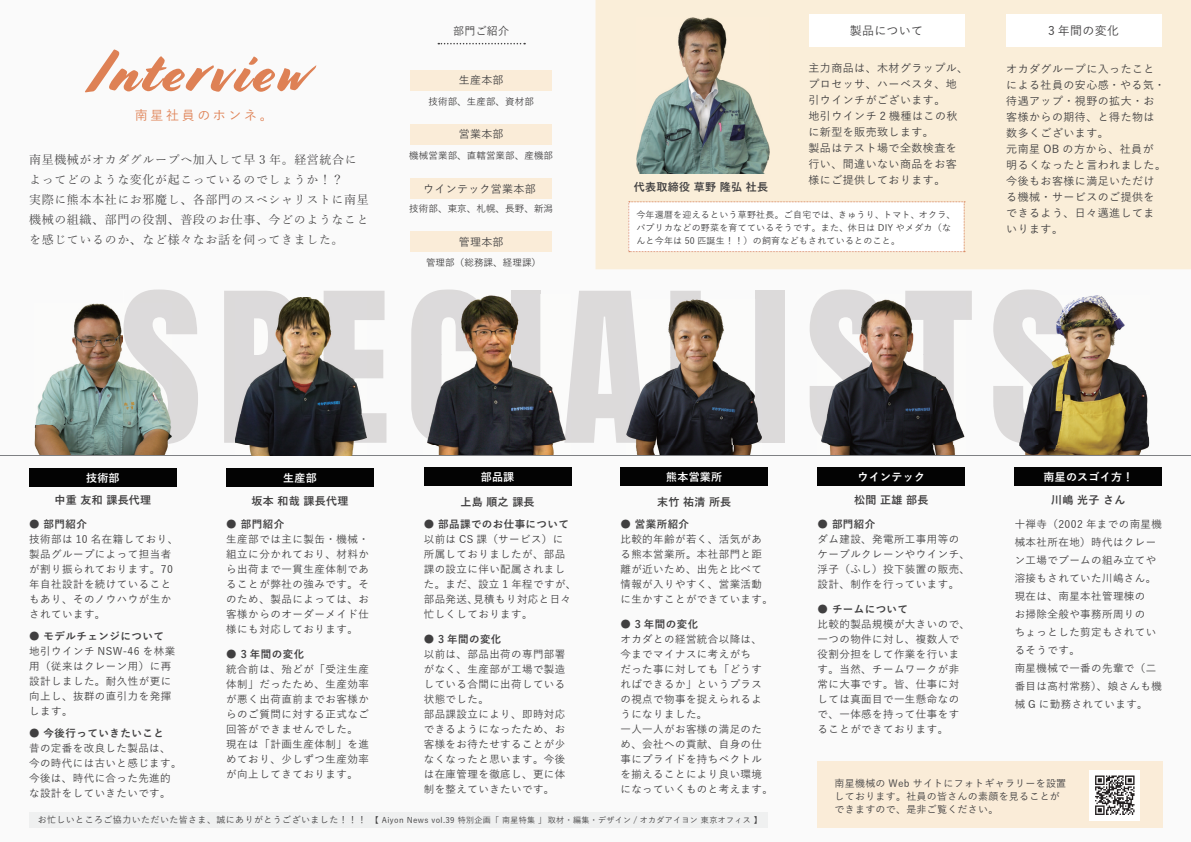
<style>
.page{position:relative;width:1191px;height:842px;background:#fff}
.page>*{position:absolute;margin:0;border:0;box-sizing:border-box;transform-origin:0 0}
.t1{font:177px "Anton";letter-spacing:.09em;color:#dcdada}
.t2{font:500 13px "Yu Go";letter-spacing:.2em;color:#df8154}
.t3{font:12px/20px "Yu Min Pr 6 N";letter-spacing:.05em;color:#403f40}
.t4{font:500 12px "Yu Go";letter-spacing:.025em;color:#403f40}
.t5{font:500 11px/16px "Yu Go";letter-spacing:.04em;color:#403f40}
.t6{font:700 11px "Yu Go";letter-spacing:.025em;color:#403f40}
.t7{font:700 11px "Yu Go";letter-spacing:.025em;color:#fff}
.t8{font:500 10.5px/15px "Yu Go";letter-spacing:.04em;color:#403f40}
.t9{font:700 10.5px "Yu Go";letter-spacing:.04em;color:#403f40}
.t10{font:500 10px/13px "Yu Go";letter-spacing:.025em;color:#403f40}
.t11{font:500 9.5px "Yu Go";letter-spacing:.01em;color:#403f40}
.t12{font:500 9px/13px "Yu Go";letter-spacing:.025em;color:#403f40}
.t13{font:500 8px "Yu Go";letter-spacing:.045em;color:#403f40}
.s1{font-weight:700}
.s2{font-weight:500}
.s3{font-size:8px}
</style>
<div class="page">
<div style="left:595px;top:0;width:596px;height:269px;background:#faeed9"></div>
<svg style="left:171px;top:294px;width:795px;height:150px"></svg>
<img style="left:1067px;top:295px;width:81px;height:128px">
<img style="left:1019px;top:423px;width:130px;height:32px">
<img style="left:1019px;top:295px;width:48px;height:149px">
<div style="left:1014px;top:468px;width:148px;height:18px;background:#030303"></div>
<div style="left:817px;top:761px;width:345px;height:67px;background:#faecd8"></div>
<div style="left:1089px;top:770px;width:51px;height:50px;background:#fff"></div>
<svg style="left:1095px;top:775px;width:39px;height:40px"></svg>
<div style="left:29px;top:812px;width:739px;height:16px;background:#eff0f0"></div>
<img style="left:827px;top:295px;width:138px;height:160px">
<img style="left:817px;top:295px;width:118px;height:149px">
<div style="left:817px;top:468px;width:148px;height:18px;background:#030303"></div>
<img style="left:635px;top:300px;width:126px;height:155px">
<img style="left:627px;top:300px;width:101px;height:144px">
<div style="left:620px;top:468px;width:148px;height:18px;background:#030303"></div>
<img style="left:430px;top:444px;width:124px;height:11px">
<img style="left:423px;top:295px;width:148px;height:149px">
<div style="left:424px;top:468px;width:147px;height:18px;background:#030303"></div>
<img style="left:35px;top:303px;width:88px;height:122px">
<img style="left:34px;top:425px;width:134px;height:30px">
<img style="left:123px;top:303px;width:48px;height:141px">
<hr style="left:0;top:455px;width:1191px;height:1px;background:#7e8083">
<div style="left:29px;top:468px;width:148px;height:19px;background:#030303"></div>
<div style="left:226px;top:468px;width:148px;height:19px;background:#030303"></div>
<img style="left:241px;top:444px;width:113px;height:12px">
<img style="left:235px;top:297px;width:131px;height:147px">
<img style="left:637px;top:18px;width:132px;height:156px">
<div style="left:1005px;top:15px;width:156px;height:32px;background:#fff"></div>
<svg style="left:628px;top:201px;width:337px;height:51px"></svg>
<div style="left:808px;top:15px;width:156px;height:32px;background:#fff"></div>
<svg style="left:438px;top:43px;width:87px;height:1px"></svg>
<svg style="left:85px;top:49px;width:231px;height:44px"></svg>
<div style="left:410px;top:232px;width:142px;height:20px;background:#faecd8"></div>
<div style="left:410px;top:178px;width:142px;height:21px;background:#faecd8"></div>
<div style="left:410px;top:124px;width:142px;height:20px;background:#faecd8"></div>
<div style="left:410px;top:70px;width:142px;height:20px;background:#faecd8"></div>
<p class="t2" style="left:135px;top:103px;width:139px">南星社員のホンネ。</p>
<p class="t3" style="left:29px;top:149px;width:341px">南星機械がオカダグループへ加入して早 3 年。経営統合によってどのような変化が起こっているのでしょうか!?<br>実際に熊本本社にお邪魔し、各部門のスペシャリストに南星機械の組織、部門の役割、普段のお仕事、今どのようなこと</p>
<p class="t3" style="left:29px;top:229px;width:316px">を感じているのか、など様々なお話を伺ってきました。</p>
<p class="t5" style="left:453px;top:21px;width:58px">部門ご紹介</p>
<p class="t5" style="left:459px;top:71px;width:46px">生産本部</p>
<p class="t11" style="left:428px;top:92px;width:107px">技術部、生産部、資材部</p>
<p class="t5" style="left:459px;top:125px;width:46px">営業本部</p>
<p class="t11" style="left:409px;top:146px;width:145px">機械営業部、直轄営業部、産機部</p>
<p class="t5" style="left:423px;top:179px;width:114px">ウインテック営業本部</p>
<p class="t11" style="left:409px;top:200px;width:145px">技術部、東京、札幌、長野、新潟</p>
<p class="t5" style="left:459px;top:233px;width:46px">管理本部</p>
<p class="t11" style="left:426px;top:254px;width:117px">管理部（総務課、経理課(</p>
<p class="t4" style="left:849px;top:20px;width:75px">製品について</p>
<p class="t6" style="left:634px;top:181px;width:135px">代表取締役草野隆弘社長</p>
<p class="t5" style="left:808px;top:59px;width:161px">主力商品は、木材グラップル、プロセッサ、ハーベスタ、地引ウインチがございます。<br>地引ウインチ 2 機種はこの秋に新型を販売致します。<br>製品はテスト場で全数検査を行い、間違いない商品をお客</p>
<p class="t5" style="left:808px;top:171px;width:138px">様にご提供しております。</p>
<p class="t12" style="left:636px;top:207px;width:321px">今年還暦を迎えるという草野社長。ご自宅では、きゅうり、トマト、オクラ、パプリカなどの野菜を育てているそうです。また、休日は DIY やメダカ（なんと今年は 50 匹誕生！！）の飼育などもされているとのこと。</p>
<p class="t4" style="left:1048px;top:20px;width:73px">3 年間の変化</p>
<p class="t5" style="left:1006px;top:60px;width:161px">オカダグループに入ったことによる社員の安心感・やる気・待遇アップ・視野の拡大・お客様からの期待、と得た物は数多くございます。<br>元南星 OB の方から、社員が明るくなったと言われました。今後もお客様に満足いただける機械・サービスのご提供をできるよう、日々邁進してまいります。</p>
<h1 class="t1" style="left:120px;top:278px;width:953px">SPECIALISTS</h1>
<p class="t7" style="left:86px;top:471px;width:35px">技術部</p>
<p class="t6" style="left:54px;top:494px;width:98px">中重友和課長代理</p>
<p class="t8" style="left:29px;top:515px;width:151px">● <span class="s1">部門紹介<br></span>技術部は 10 名在籍しており、製品グループによって担当者が割り振られております。70年自社設計を続けていることもあり、そのノウハウが生かされています。</p>
<p class="t8" style="left:29px;top:627px;width:148px">● <span class="s1">モデルチェンジについて</span>地引ウインチ NSW-46 を林業用（従来はクレーン用）に再設計しました。耐久性が更に向上し、抜群の直引力を発揮します。</p>
<p class="t8" style="left:29px;top:725px;width:154px">● <span class="s1">今後行っていきたいこと<br></span>昔の定番を改良した製品は、今の時代には古いと感じます。今後は、時代に合った先進的な設計をしていきたいです。</p>
<p class="t7" style="left:283px;top:471px;width:35px">生産部</p>
<p class="t6" style="left:251px;top:495px;width:98px">坂本和哉課長代理</p>
<p class="t8" style="left:226px;top:515px;width:144px">● <span class="s1">部門紹介<br></span>生産部では主に製缶・機械・組立に分かれており、材料から出荷まで一貫生産体制であることが弊社の強みです。そのため、製品によっては、お客様からのオーダーメイド仕様にも対応しております。</p>
<p class="t8" style="left:226px;top:645px;width:144px">● <span class="s1">3 年間の変化<br></span>統合前は、殆どが「受注生産体制」だったため、生産効率が悪く出荷直前までお客様からのご質問に対する正式なご回答ができませんでした。現在は「計画生産体制」を進めており、少しずつ生産効率が向上してきております。</p>
<p class="t7" style="left:481px;top:471px;width:35px">部品課</p>
<p class="t6" style="left:460px;top:495px;width:76px">上島順之課長</p>
<p class="t9" style="left:424px;top:518px;width:147px"><span class="s2">●</span> 部品課でのお仕事について</p>
<p class="t8" style="left:424px;top:530px;width:141px">以前は CS 課（サービス）に</p>
<p class="t8" style="left:424px;top:545px;width:143px">所属しておりましたが、部品</p>
<p class="t8" style="left:424px;top:560px;width:143px">課の設立に伴い配属されまし</p>
<p class="t8" style="left:424px;top:575px;width:154px">た。まだ、設立 1 年程ですが、</p>
<p class="t8" style="left:473px;top:590px;width:99px">見積もり対応と日々</p>
<p class="t8" style="left:424px;top:590px;width:110px">部品発送、<br>忙しくしております。</p>
<p class="t8" style="left:424px;top:630px;width:143px">● <span class="s1">3 年間の変化<br></span>以前は、部品出荷の専門部署がなく、生産部が工場で製造している合間に出荷している状態でした。<br>部品課設立により、即時対応できるようになったため、お客様をお待たせすることが少なくなったと思います。今後は在庫管理を徹底し、更に体制を整えていきたいです。</p>
<p class="t7" style="left:666px;top:471px;width:58px">熊本営業所</p>
<p class="t6" style="left:657px;top:495px;width:76px">末竹祐清所長</p>
<p class="t8" style="left:620px;top:515px;width:154px">● <span class="s1">営業所紹介<br></span>比較的年齢が若く、活気がある熊本営業所。本社部門と距離が近いため、出先と比べて情報が入りやすく、営業活動に生かすことができています。</p>
<p class="t8" style="left:620px;top:615px;width:154px">● <span class="s1">3 年間の変化<br></span>オカダとの経営統合以降は、今までマイナスに考えがち<br>だった事に対しても「どうすればできるか」というプラスの視点で物事を捉えられるようになりました。<br>一人一人がお客様の満足のため、会社への貢献、自身の仕事にプライドを持ちベクトルを揃えることにより良い環境になっていくものと考えます。</p>
<p class="t7" style="left:857px;top:471px;width:69px">ウインテック</p>
<p class="t6" style="left:854px;top:494px;width:76px">松間正雄部長</p>
<p class="t8" style="left:817px;top:515px;width:154px">● <span class="s1">部門紹介<br></span>ダム建設、発電所工事用等のケーブルクレーンやウインチ、浮子（ふし）投下装置の販売、設計、制作を行っています。</p>
<p class="t8" style="left:817px;top:600px;width:154px">● <span class="s1">チームについて<br></span>比較的製品規模が大きいので、一つの物件に対し、複数人で役割分担をして作業を行います。当然、チームワークが非常に大事です。皆、仕事に対しては真面目で一生懸命なので、一体感を持って仕事をすることができております。</p>
<p class="t7" style="left:1043px;top:471px;width:91px">南星のスゴイ方!</p>
<p class="t6" style="left:1051px;top:494px;width:76px">川嶋光子さん</p>
<p class="t8" style="left:1014px;top:514px;width:149px;line-height:18px">十禅寺（2002 年までの南星機械本社所在地）時代はクレーン工場でブームの組み立てや溶接もされていた川嶋さん。現在は、南星本社管理棟の<br>お掃除全般や事務所周りの<br>ちょっとした剪定もされているそうです。<br>南星機械で一番の先輩で（二番目は高村常務）、娘さんも機械 G に勤務されています。</p>
<p class="t10" style="left:834px;top:775px;width:233px">南星機械の Web サイトにフォトギャラリーを設置しております。社員の皆さんの素顔を見ることができますので、是非ご覧ください。</p>
<p class="t12" style="left:38px;top:812px;width:343px">お忙しいところご協力いただいた皆さま、誠にありがとうございました！！！ <span class="s3">【</span></p>
<p class="t13" style="left:382px;top:813px;width:381px">Aiyon News vol.39 特別企画「南星特集」取材・編集・デザイン / オカダアイヨン東京オフィス【</p>
</div>
